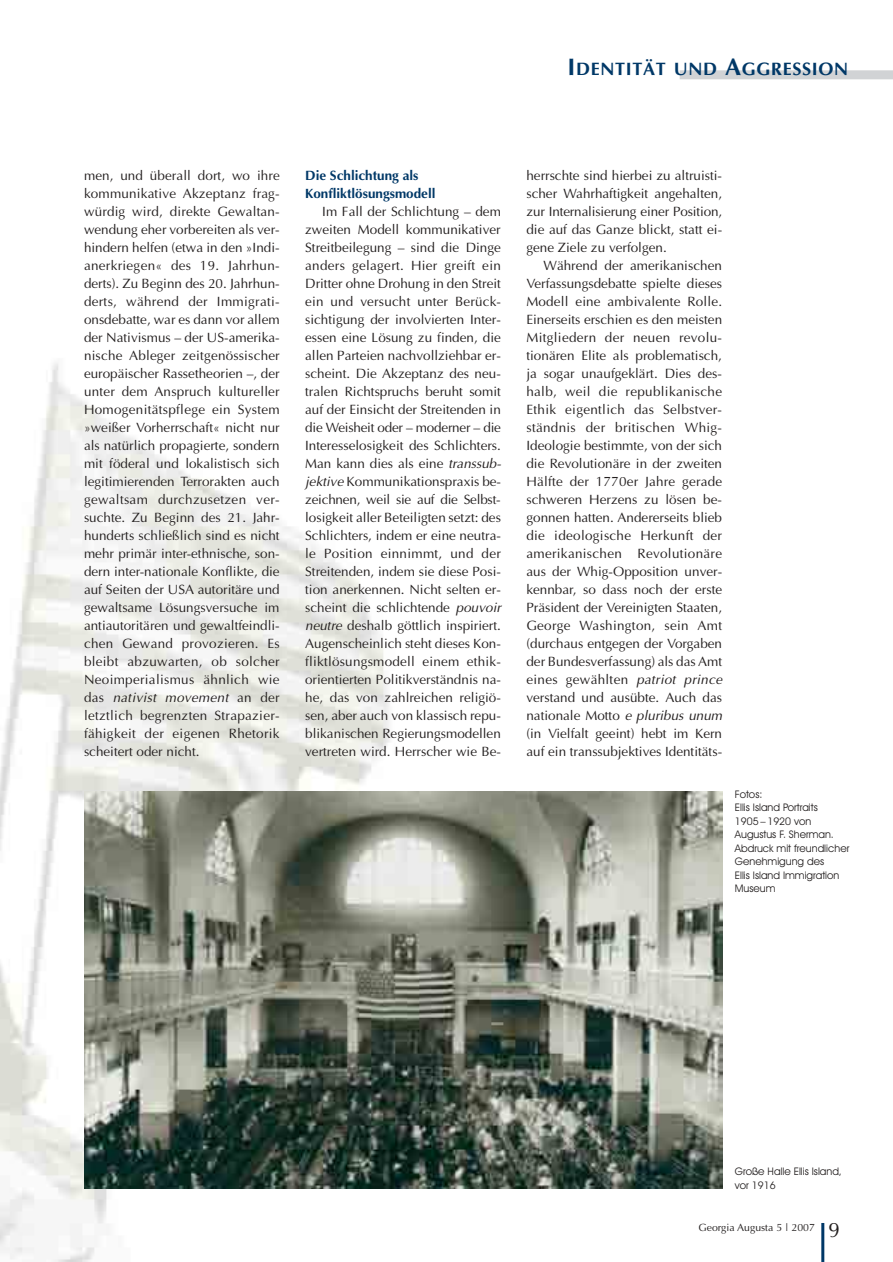
<style>
.page{position:relative;width:893px;height:1262px;background:#fff}
.page>*{position:absolute;margin:0;border:0;box-sizing:border-box;transform-origin:0 0}
.t1{font:700 18px "Optima";letter-spacing:.035em;color:#003867}
.t2{font:13.5px/18px "Optima";color:#231f1f;text-align:justify}
.t3{font:700 13.5px/18px "Optima";color:#003867}
.t4{font:10.5px/13.5px "Avant Garde IT Cby BT";color:#231f1f}
.t5{font:10.5px "Optima";color:#231f1f}
.s1{font-size:24px}
.s2{font-style:italic}
.s3{font-size:21px}
</style>
<div class="page">
<img style="left:0;top:363px;width:443px;height:898px">
<hr style="left:821px;top:1222px;width:3px;height:39px;background:#003867">
<div style="left:679px;top:70px;width:213px;height:9px;background:#d1d3d5"></div>
<img style="left:84px;top:791px;width:638px;height:397px">
<h1 class="t1" style="left:567px;top:61px;width:282px"><span class="s1">I</span>DENTITÄT UND <span class="s1">A</span>GGRESSION</h1>
<p class="t2" style="left:84px;top:168px;width:197px">men, und überall dort, wo ihre kommunikative Akzeptanz frag&shy;würdig wird, direkte Gewaltan&shy;wendung eher vorbereiten als ver&shy;hindern helfen (etwa in den »Indi&shy;anerkriegen« des 19. Jahrhun&shy;derts). Zu Beginn des 20. Jahrhun&shy;derts, während der Immigrati&shy;onsdebatte, war es dann vor allem der Nativismus – der US-amerika&shy;nische Ableger zeitgenössischer europäischer Rassetheorien –, der unter dem Anspruch kultureller Homogenitätspflege ein System »weißer Vorherrschaft« nicht nur als natürlich propagierte, sondern mit föderal und lokalistisch sich legitimierenden Terrorakten auch gewaltsam durchzusetzen ver&shy;suchte. Zu Beginn des 21. Jahr&shy;hunderts schließlich sind es nicht mehr primär inter-ethnische, son&shy;dern inter-nationale Konflikte, die auf Seiten der USA autoritäre und gewaltsame Lösungsversuche im antiautoritären und gewaltfeindli&shy;chen Gewand provozieren. Es bleibt abzuwarten, ob solcher Neoimperialismus ähnlich wie das <span class="s2">nativist movement</span> an der letztlich begrenzten Strapazier&shy;fähigkeit der eigenen Rhetorik scheitert oder nicht.</p>
<p class="t3" style="left:305px;top:168px;width:132px">Die Schlichtung als<br>Konfliktlösungsmodell</p>
<p class="t2" style="left:305px;top:204px;width:197px;text-indent:17px">Im Fall der Schlichtung – dem zweiten Modell kommunikativer Streitbeilegung – sind die Dinge anders gelagert. Hier greift ein Dritter ohne Drohung in den Streit ein und versucht unter Berück&shy;sichtigung der involvierten Inter&shy;essen eine Lösung zu finden, die allen Parteien nachvollziehbar er&shy;scheint. Die Akzeptanz des neu&shy;tralen Richtspruchs beruht somit auf der Einsicht der Streitenden in die Weisheit oder – moderner – die Interesselosigkeit des Schlichters.<br>Man kann dies als eine <span class="s2">transsub&shy;jektive</span> Kommunikationspraxis be&shy;zeichnen, weil sie auf die Selbst&shy;losigkeit aller Beteiligten setzt: des Schlichters, indem er eine neutra&shy;le Position einnimmt, und der Streitenden, indem sie diese Posi&shy;tion anerkennen. Nicht selten er&shy;scheint die schlichtende <span class="s2">pouvoir neutre</span> deshalb göttlich inspiriert.<br>Augenscheinlich steht dieses Kon&shy;fliktlösungsmodell einem ethik&shy;orientierten Politikverständnis na&shy;he, das von zahlreichen religiö&shy;sen, aber auch von klassisch repu&shy;blikanischen Regierungsmodellen vertreten wird. Herrscher wie Be-</p>
<p class="t2" style="left:526px;top:167px;width:197px">herrschte sind hierbei zu altruisti&shy;scher Wahrhaftigkeit angehalten, zur Internalisierung einer Position, die auf das Ganze blickt, statt ei&shy;gene Ziele zu verfolgen.</p>
<p class="t2" style="left:526px;top:257px;width:197px;text-indent:17px">Während der amerikanischen Verfassungsdebatte spielte dieses Modell eine ambivalente Rolle.<br>Einerseits erschien es den meisten Mitgliedern der neuen revolu&shy;tionären Elite als problematisch, ja sogar unaufgeklärt. Dies des&shy;halb, weil die republikanische Ethik eigentlich das Selbstver&shy;ständnis der britischen Whig-Ideologie bestimmte, von der sich die Revolutionäre in der zweiten Hälfte der 1770er Jahre gerade schweren Herzens zu lösen be&shy;gonnen hatten. Andererseits blieb die ideologische Herkunft der amerikanischen Revolutionäre aus der Whig-Opposition unver&shy;kennbar, so dass noch der erste Präsident der Vereinigten Staaten, George Washington, sein Amt (durchaus entgegen der Vorgaben der Bundesverfassung) als das Amt eines gewählten <span class="s2">patriot prince </span>verstand und ausübte. Auch das nationale Motto <span class="s2">e pluribus unum </span>(in Vielfalt geeint) hebt im Kern auf ein transsubjektives Identitäts-</p>
<p class="t4" style="left:735px;top:788px;width:116px">Fotos:<br>Ellis Island Portraits<br>1905 – 1920 von<br>Augustus F. Sherman.<br>Abdruck mit freundlicher<br>Genehmigung des<br>Ellis Island Immigration<br>Museum</p>
<p class="t4" style="left:735px;top:1165px;width:108px">Große Halle Ellis Island, vor 1916</p>
<p class="t5" style="left:698px;top:1223px;width:143px">Georgia Augusta 5 | 2007 <span class="s3">9</span></p>
</div>
